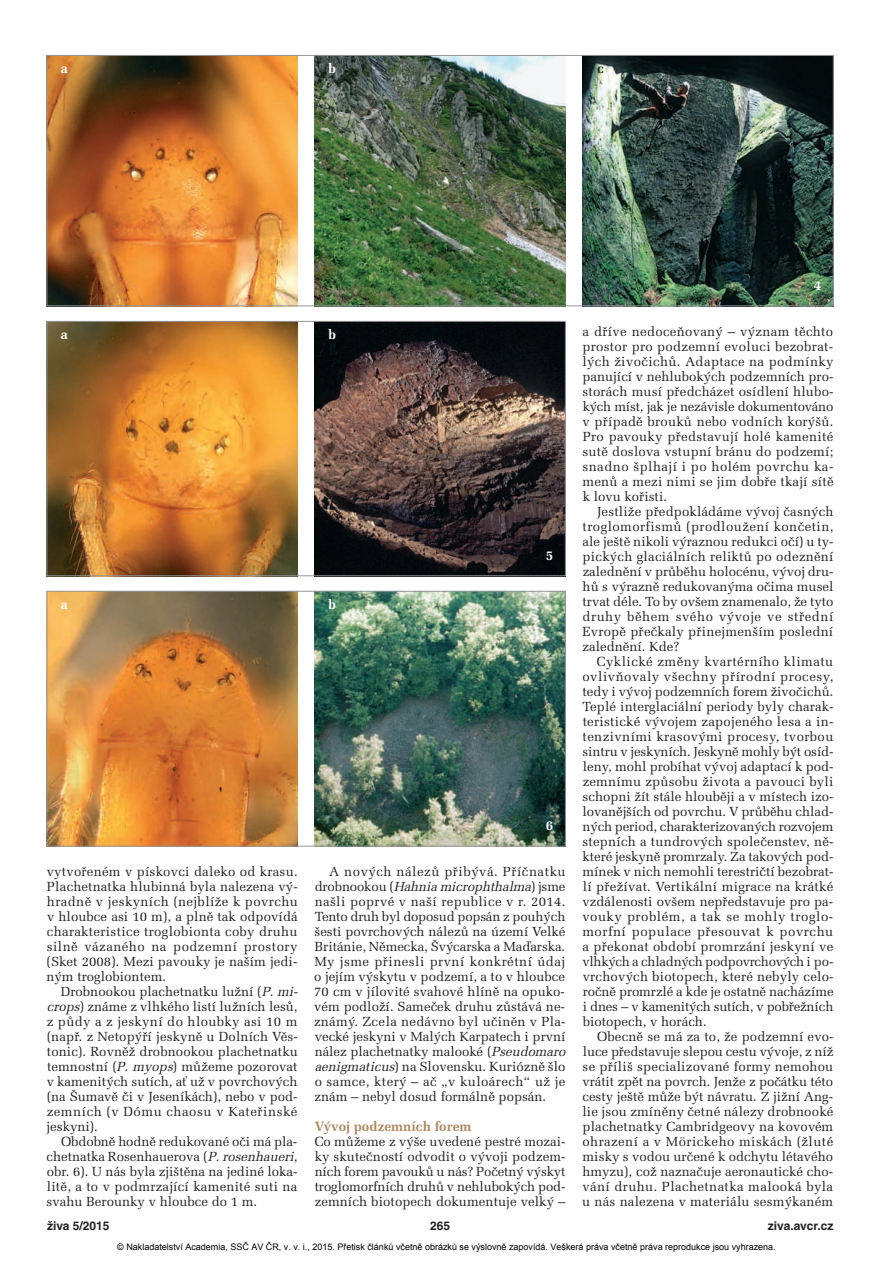
<style>
.page{position:relative;width:893px;height:1263px;background:#fff}
.page>*{position:absolute;margin:0;border:0;box-sizing:border-box;transform-origin:0 0}
.t1{font:700 13.5px "Melior CE";color:#b0885d}
.t2{font:700 13.5px "Melior CE";color:#fff}
.t3{font:700 13.5px "Melior CE";color:#231f20}
.t4{font:13.2px/15px "Melior CE";letter-spacing:.005em;color:#231f20;text-align:justify}
.t5{font:700 12px "Helvetica CE";color:#231f20}
.t6{font:9px "Arial";color:#000}
.s1{font-style:italic}
</style>
<div class="page">
<img style="left:49px;top:57px;width:249px;height:247px">
<img style="left:315px;top:57px;width:251px;height:247px">
<img style="left:583px;top:57px;width:248px;height:247px">
<img style="left:49px;top:323px;width:249px;height:251px">
<img style="left:315px;top:323px;width:249px;height:251px">
<img style="left:49px;top:593px;width:249px;height:251px">
<img style="left:315px;top:593px;width:249px;height:251px">
<div style="left:47px;top:55px;width:786px;height:251px;border:1px solid #939598"></div>
<div style="left:47px;top:321px;width:519px;height:255px;border:1px solid #939598"></div>
<div style="left:47px;top:591px;width:519px;height:255px;border:1px solid #939598"></div>
<p class="t2" style="left:61px;top:64px;width:9px">a</p>
<p class="t2" style="left:328px;top:64px;width:9px">b</p>
<p class="t3" style="left:597px;top:64px;width:8px">c</p>
<p class="t2" style="left:814px;top:280px;width:9px">4</p>
<p class="t2" style="left:61px;top:330px;width:9px">a</p>
<p class="t2" style="left:328px;top:330px;width:9px">b</p>
<p class="t2" style="left:61px;top:600px;width:9px">a</p>
<p class="t2" style="left:328px;top:600px;width:9px">b</p>
<p class="t2" style="left:546px;top:550px;width:9px">5</p>
<p class="t2" style="left:546px;top:820px;width:9px">6</p>
<p class="t4" style="left:47px;top:866px;width:253px">vytvořeném v pískovci daleko od krasu.<br>Plachetnatka hlubinná byla nalezena vý - hradně v jeskyních (nejblíže k povrchu v hloubce asi 10 m), a plně tak odpovídá charakteristice troglobionta coby druhu silně vázaného na podzemní prostory (Sket 2008). Mezi pavouky je naším jedi&shy;ným troglobiontem.</p>
<p class="t4" style="left:47px;top:986px;width:255px;text-align:left;text-indent:14px">Drobnookou plachetnatku lužní (<span class="s1">P. mi&shy;crops</span>) známe z vlhkého listí lužních lesů, z půdy a z jeskyní do hloubky asi 10 m (např. z Netopýří jeskyně u Dolních Věs&shy;tonic). Rovněž drobnookou plachetnatku temnostní (<span class="s1">P. myops</span>) můžeme pozorovat v kamenitých sutích, ať už v povrchových (na Šumavě či v Jeseníkách), nebo v pod&shy;zemních (v Dómu chaosu v Kateřinské jeskyni).</p>
<p class="t4" style="left:46px;top:1136px;width:253px;text-indent:15px">Obdobně hodně redukované oči má pla&shy;chetnatka Rosenhauerova (<span class="s1">P.rosenhaueri</span>, obr. 6). U nás byla zjištěna na jediné loka&shy;litě, a to v podmrzající kamenité suti na svahu Berounky v hloubce do 1 m.</p>
<p class="t4" style="left:314px;top:866px;width:256px;text-align:left;text-indent:15px">A nových nálezů přibývá. Příčnatku d r o b n o o k o u ( <span class="s1">Hahnia microphthalma</span>) j s m e našli poprvé v naší republice v r. 2014.<br>Tento druh byl doposud popsán z pouhých šesti povrchových nálezů na území Velké Británie, Německa, Švýcarska a Maďarska.<br>My jsme přinesli první konkrétní údaj o jejím výskytu v podzemí, a to v hloubce 70 cm v jílovité svahové hlíně na opuko&shy;vém podloží. Sameček druhu zůstává ne - známý. Zcela nedávno byl učiněn v Pla&shy;vecké jeskyni v Malých Karpatech i první nález plachetnatky malooké (<span class="s1">Pseudomaro aenigmaticus</span>) na Slovensku. Kuriózně šlo o samce, který – ač „v kuloárech“ už je znám – nebyl dosud formálně popsán.</p>
<p class="t1" style="left:315px;top:1122px;width:158px">Vývoj podzemních forem</p>
<p class="t4" style="left:315px;top:1136px;width:252px">Co můžeme z výše uvedené pestré mozai&shy;ky skutečností odvodit o vývoji podzem&shy;ních forem pavouků u nás? Početný výskyt troglomorfních druhů v nehlubokých pod&shy;zemních biotopech dokumentuje velký –</p>
<p class="t4" style="left:582px;top:326px;width:253px">a dříve nedoceňovaný – význam těchto prostor pro podzemní evoluci bezobrat&shy;lých živočichů. Adaptace na podmínky panující v nehlubokých podzemních pro&shy;storách musí předcházet osídlení hlubo&shy;kých míst, jak je nezávisle dokumentováno v případě brouků nebo vodních korýšů.<br>Pro pavouky představují holé kamenité sutě doslova vstupní bránu do podzemí; snadno šplhají i po holém povrchu ka - menů a mezi nimi se jim dobře tkají sítě k lovu kořisti.</p>
<p class="t4" style="left:582px;top:506px;width:253px;text-indent:15px">Jestliže předpokládáme vývoj časných troglomorfismů (prodloužení končetin, ale ještě nikoli výraznou redukci očí) u ty - pických glaciálních reliktů po odeznění zalednění v průběhu holocénu, vývoj dru&shy;hů s výrazně redukovanýma očima musel trvat déle. To by ovšem znamenalo, že tyto druhy během svého vývoje ve střední Evropě přečkaly přinejmenším poslední zalednění. Kde?</p>
<p class="t4" style="left:582px;top:656px;width:253px;text-indent:15px">Cyklické změny kvartérního klimatu ovlivňovaly všechny přírodní procesy, tedy i vývoj podzemních forem živočichů.<br>Teplé interglaciální periody byly charak&shy;teristické vývojem zapojeného lesa a in - tenzivními krasovými procesy, tvorbou sintru v jeskyních. Jeskyně mohly být osíd&shy;leny, mohl probíhat vývoj adaptací k pod&shy;zemnímu způsobu života a pavouci byli schopni žít stále hlouběji a v místech izo&shy;lovanějších od povrchu. V průběhu chlad&shy;ných period, charakterizovaných rozvojem stepních a tundrových společenstev, ně - které jeskyně promrzaly. Za takových pod&shy;mínek v nich nemohli terestričtí bezobrat&shy;lí přežívat. Vertikální migrace na krátké vzdálenosti ovšem nepředstavuje pro pa - vouky problém, a tak se mohly troglo&shy;morfní populace přesouvat k povrchu a překonat období promrzání jeskyní ve vlhkých a chladných podpovrchových i po - vrchových biotopech, které nebyly celo&shy;ročně promrzlé a kde je ostatně nacházíme i dnes – v kamenitých sutích, v pobřežních biotopech, v horách.</p>
<p class="t4" style="left:582px;top:1031px;width:253px;text-indent:15px">Obecně se má za to, že podzemní evo&shy;luce představuje slepou cestu vývoje, z níž se příliš specializované formy nemohou vrátit zpět na povrch. Jenže z počátku této cesty ještě může být návratu. Z jižní Ang&shy;lie jsou zmíněny četné nálezy drobno oké plachetnatky Cambridgeovy na kovovém ohrazení a v Mörickeho miskách (žluté misky s vodou určené k odchytu létavého hmyzu), což naznačuje aeronautické cho&shy;vání druhu. Plachetnatka malooká byla u nás nalezena v materiálu sesmýkaném</p>
<p class="t5" style="left:47px;top:1221px;width:64px">živa 5/2015</p>
<p class="t5" style="left:430px;top:1221px;width:22px">265</p>
<p class="t5" style="left:768px;top:1221px;width:67px">ziva.avcr.cz</p>
<p class="t6" style="left:117px;top:1241px;width:660px">© Nakladatelství Academia, SSČ AV ČR, v. v. i., 2015. Přetisk článků včetně obrázků se výslovně zapovídá. Veškerá práva včetně práva reprodukce jsou vyhrazena.</p>
</div>
